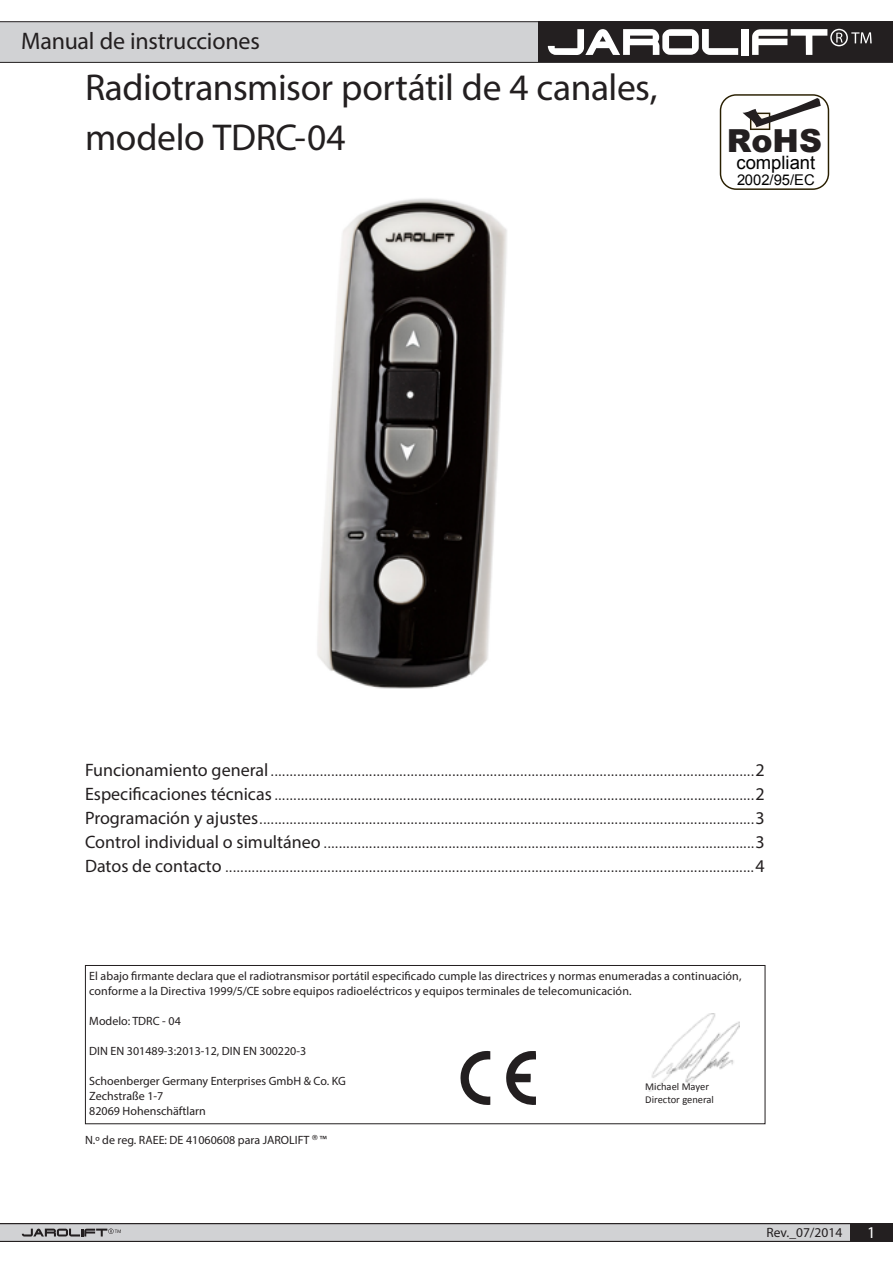
<style>
.page{position:relative;width:893px;height:1263px;background:#fff}
.page>*{position:absolute;margin:0;border:0;box-sizing:border-box;transform-origin:0 0}
.t1{font:37.5px/49.5px "Myriad Pro";letter-spacing:-.01em;color:#231f20}
.t2{font:900 31.8px "Arial";color:#231f20}
.t3{font:24px "Myriad Pro";letter-spacing:-.01em;color:#231f20}
.t4{font:18.45px "Arial";color:#000}
.t5{font:16.5px "Myriad Pro";color:#fff}
.t6{font:15px/24px "Calibri";color:#231f20;text-align:justify}
.t7{font:14.85px "Arial";color:#000}
.t8{font:13.5px "Myriad Pro";color:#231f20}
.t9{font:12px/15px "Myriad Pro";letter-spacing:.005em;color:#231f20}
.t10{font:10.5px/12.6px "Calibri";color:#231f20}
.s1{font-family:"Myriad Pro";font-size:18px}
</style>
<div class="page">
<svg style="left:0;top:21px;width:893px;height:42px"></svg>
<svg style="left:0;top:1223px;width:850px;height:19px"></svg>
<div style="left:850px;top:1223px;width:43px;height:19px;background:#231f20"></div>
<img style="left:317px;top:198px;width:190px;height:491px">
<div style="left:85px;top:965px;width:680px;height:159px;border:1px solid #231f20"></div>
<svg style="left:506px;top:1051px;width:30px;height:54px"></svg>
<svg style="left:460px;top:1051px;width:30px;height:54px"></svg>
<img style="left:649px;top:1014px;width:91px;height:78px">
<svg style="left:720px;top:94px;width:109px;height:96px"></svg>
<h3 class="t3" style="left:21px;top:26px;width:240px">Manual de instrucciones</h3>
<h1 class="t1" style="left:85px;top:62px;width:574px">Radiotransmisor portátil de 4 canales, modelo TDRC-04</h1>
<h2 class="t2" style="left:727px;top:118px;width:97px">RoHS</h2>
<p class="t4" style="left:736px;top:150px;width:80px">compliant</p>
<p class="t7" style="left:737px;top:170px;width:79px">2002/95/EC</p>
<p class="t6" style="left:85px;top:759px;width:681px"><span class="s1">Funcionamiento general</span> ................................................................................................................................<span class="s1">2<br>Especificaciones técnicas</span> ...............................................................................................................................<span class="s1">2<br>Programación y ajustes</span>...................................................................................................................................<span class="s1">3<br>Control individual o simultáneo</span> ..................................................................................................................<span class="s1">3<br>Datos de contacto</span> ............................................................................................................................................<span class="s1">4</span></p>
<p class="t9" style="left:89px;top:968px;width:654px">El abajo firmante declara que el radiotransmisor portátil especificado cumple las directrices y normas enumeradas a continuación, conforme a la Directiva 1999/5/CE sobre equipos radioeléctricos y equipos terminales de telecomunicación.</p>
<p class="t9" style="left:89px;top:1013px;width:93px">Modelo: TDRC - 04</p>
<p class="t9" style="left:89px;top:1043px;width:218px">DIN EN 301489-3:2013-12, DIN EN 300220-3</p>
<p class="t9" style="left:89px;top:1073px;width:258px">Schoenberger Germany Enterprises GmbH &amp; Co. KG<br>Zechstraße 1-7<br>82069 Hohenschäftlarn</p>
<p class="t9" style="left:85px;top:1132px;width:244px">N.º de reg. RAEE: DE 41060608 para JAROLIFT <sup>®</sup> ™</p>
<p class="t10" style="left:645px;top:1080px;width:70px">Michael Mayer<br>Director general</p>
<p class="t8" style="left:766px;top:1224px;width:77px">Rev._07/2014</p>
<p class="t5" style="left:867px;top:1222px;width:10px">1</p>
</div>
